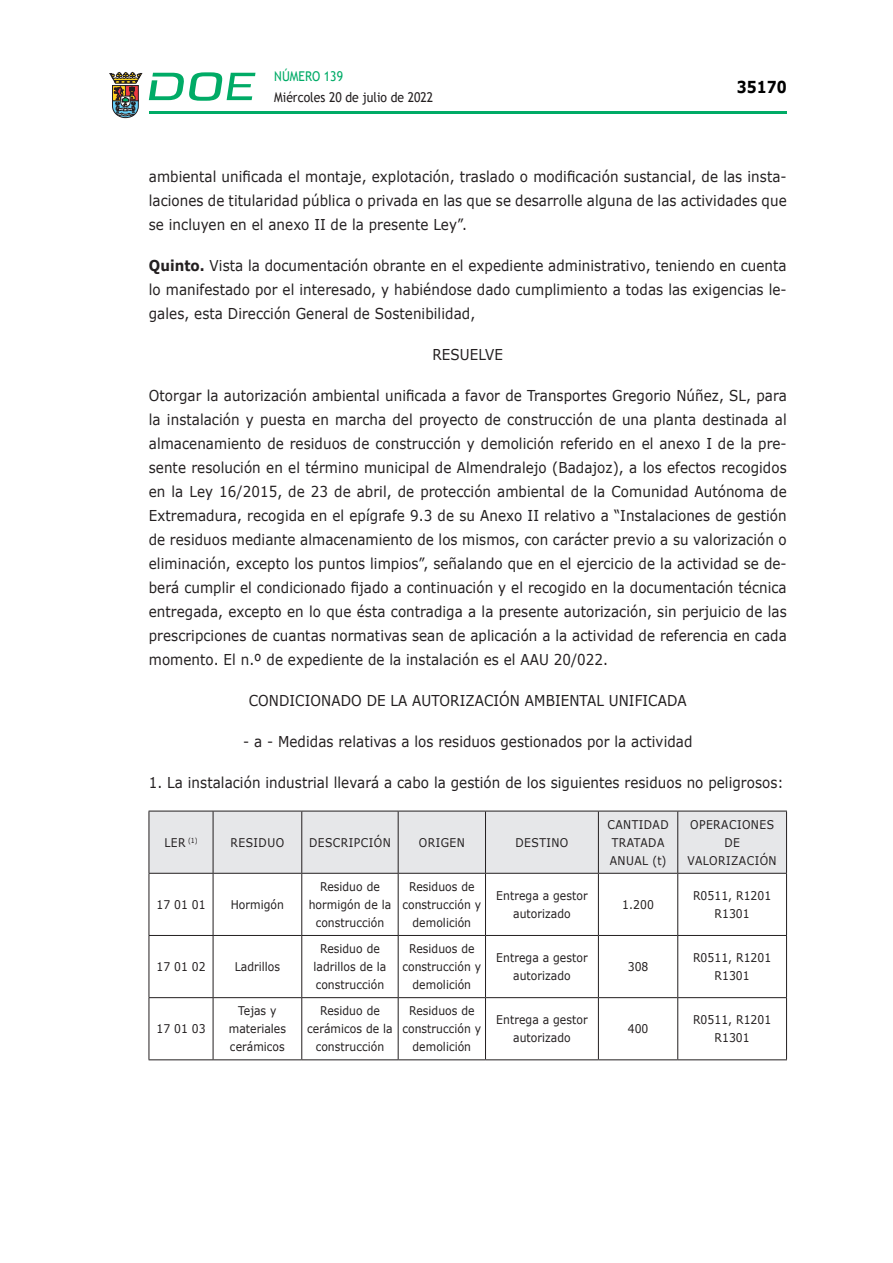
<style>
.page{position:relative;width:893px;height:1263px;background:#fff}
.page>*{position:absolute;margin:0;border:0;box-sizing:border-box;transform-origin:0 0}
.t1{font:700 16.5px "Verdana";color:#000;scale:.85 1}
.CUERPO_DE_TEXTO{font:15px/24px "Verdana";letter-spacing:.005em;color:#231f20;text-align:justify;scale:.9 1}
.t2{font:13.5px "Trebuchet MS";color:#231f20;scale:.9 1}
.t3{font:13.5px "Trebuchet MS";color:#00ab67;scale:.9 1}
.CUERPO_DE_TEXTO-2{font:12px/18px "Verdana";letter-spacing:.005em;color:#231f20;text-align:center;scale:.9 1}
.TABLATITULO{font:12px/18px "Verdana";letter-spacing:.04em;color:#231f20;scale:.9 1}
.s1{font-weight:700}
</style>
<div class="page">
<hr style="left:149px;top:111px;width:638px;height:3px;background:#00ab66">
<svg style="left:109px;top:72px;width:33px;height:46px"></svg>
<svg style="left:149px;top:72px;width:106px;height:29px"></svg>
<div style="left:150px;top:812px;width:636px;height:61px;background:#e6e7e9"></div>
<hr style="left:149px;top:874px;width:1px;height:61px;background:#231f20">
<hr style="left:213px;top:874px;width:1px;height:61px;background:#231f20">
<hr style="left:301px;top:874px;width:1px;height:61px;background:#231f20">
<hr style="left:398px;top:874px;width:1px;height:61px;background:#231f20">
<hr style="left:485px;top:874px;width:1px;height:61px;background:#231f20">
<hr style="left:598px;top:874px;width:1px;height:61px;background:#231f20">
<hr style="left:677px;top:874px;width:1px;height:61px;background:#231f20">
<hr style="left:786px;top:874px;width:1px;height:61px;background:#231f20">
<hr style="left:149px;top:935px;width:64px;height:1px;background:#231f20">
<hr style="left:149px;top:936px;width:1px;height:61px;background:#231f20">
<hr style="left:213px;top:935px;width:89px;height:1px;background:#231f20">
<hr style="left:213px;top:936px;width:1px;height:61px;background:#231f20">
<hr style="left:302px;top:935px;width:96px;height:1px;background:#231f20">
<hr style="left:301px;top:936px;width:1px;height:61px;background:#231f20">
<hr style="left:398px;top:935px;width:87px;height:1px;background:#231f20">
<hr style="left:398px;top:936px;width:1px;height:61px;background:#231f20">
<hr style="left:485px;top:935px;width:113px;height:1px;background:#231f20">
<hr style="left:485px;top:936px;width:1px;height:61px;background:#231f20">
<hr style="left:598px;top:935px;width:80px;height:1px;background:#231f20">
<hr style="left:598px;top:936px;width:1px;height:61px;background:#231f20">
<hr style="left:678px;top:935px;width:109px;height:1px;background:#231f20">
<hr style="left:677px;top:936px;width:1px;height:61px;background:#231f20">
<hr style="left:786px;top:936px;width:1px;height:61px;background:#231f20">
<hr style="left:149px;top:997px;width:64px;height:1px;background:#231f20">
<hr style="left:149px;top:998px;width:1px;height:61px;background:#231f20">
<hr style="left:213px;top:997px;width:89px;height:1px;background:#231f20">
<hr style="left:213px;top:998px;width:1px;height:61px;background:#231f20">
<hr style="left:302px;top:997px;width:96px;height:1px;background:#231f20">
<hr style="left:301px;top:998px;width:1px;height:61px;background:#231f20">
<hr style="left:398px;top:997px;width:87px;height:1px;background:#231f20">
<hr style="left:398px;top:998px;width:1px;height:61px;background:#231f20">
<hr style="left:485px;top:997px;width:113px;height:1px;background:#231f20">
<hr style="left:485px;top:998px;width:1px;height:61px;background:#231f20">
<hr style="left:598px;top:997px;width:80px;height:1px;background:#231f20">
<hr style="left:598px;top:998px;width:1px;height:61px;background:#231f20">
<hr style="left:678px;top:997px;width:109px;height:1px;background:#231f20">
<hr style="left:677px;top:998px;width:1px;height:61px;background:#231f20">
<hr style="left:786px;top:998px;width:1px;height:61px;background:#231f20">
<hr style="left:149px;top:1059px;width:64px;height:1px;background:#231f20">
<hr style="left:213px;top:1059px;width:89px;height:1px;background:#231f20">
<hr style="left:302px;top:1059px;width:96px;height:1px;background:#231f20">
<hr style="left:398px;top:1059px;width:87px;height:1px;background:#231f20">
<hr style="left:485px;top:1059px;width:113px;height:1px;background:#231f20">
<hr style="left:598px;top:1059px;width:80px;height:1px;background:#231f20">
<hr style="left:678px;top:1059px;width:109px;height:1px;background:#231f20">
<hr style="left:149px;top:811px;width:64px;height:1px;background:#231f20">
<hr style="left:149px;top:811px;width:1px;height:62px;background:#231f20">
<hr style="left:213px;top:811px;width:89px;height:1px;background:#231f20">
<hr style="left:213px;top:811px;width:1px;height:62px;background:#231f20">
<hr style="left:302px;top:811px;width:96px;height:1px;background:#231f20">
<hr style="left:301px;top:811px;width:1px;height:62px;background:#231f20">
<hr style="left:398px;top:811px;width:87px;height:1px;background:#231f20">
<hr style="left:398px;top:811px;width:1px;height:62px;background:#231f20">
<hr style="left:485px;top:811px;width:113px;height:1px;background:#231f20">
<hr style="left:485px;top:811px;width:1px;height:62px;background:#231f20">
<hr style="left:598px;top:811px;width:80px;height:1px;background:#231f20">
<hr style="left:598px;top:811px;width:1px;height:62px;background:#231f20">
<hr style="left:678px;top:811px;width:109px;height:1px;background:#231f20">
<hr style="left:677px;top:811px;width:1px;height:62px;background:#231f20">
<hr style="left:786px;top:811px;width:1px;height:62px;background:#231f20">
<hr style="left:149px;top:873px;width:64px;height:1px;background:#231f20">
<hr style="left:213px;top:873px;width:89px;height:1px;background:#231f20">
<hr style="left:302px;top:873px;width:96px;height:1px;background:#231f20">
<hr style="left:398px;top:873px;width:87px;height:1px;background:#231f20">
<hr style="left:485px;top:873px;width:113px;height:1px;background:#231f20">
<hr style="left:598px;top:873px;width:80px;height:1px;background:#231f20">
<hr style="left:678px;top:873px;width:109px;height:1px;background:#231f20">
<p class="t3" style="left:274px;top:67px;width:78px">NÚMERO 139</p>
<p class="t2" style="left:274px;top:88px;width:178px">Miércoles 20 de julio de 2022</p>
<p class="t1" style="left:737px;top:75px;width:60px">35170</p>
<p class="CUERPO_DE_TEXTO" style="left:149px;top:164px;width:710px">ambiental unificada el montaje, explotación, traslado o modificación sustancial, de las insta&shy;laciones de titularidad pública o privada en las que se desarrolle alguna de las actividades que se incluyen en el anexo II de la presente Ley”.</p>
<p class="CUERPO_DE_TEXTO" style="left:149px;top:253px;width:710px"><span class="s1">Quinto.</span> Vista la documentación obrante en el expediente administrativo, teniendo en cuenta lo manifestado por el interesado, y habiéndose dado cumplimiento a todas las exigencias le&shy;gales, esta Dirección General de Sostenibilidad,</p>
<p class="CUERPO_DE_TEXTO" style="left:432px;top:342px;width:80px">RESUELVE</p>
<p class="CUERPO_DE_TEXTO" style="left:149px;top:383px;width:710px">Otorgar la autorización ambiental unificada a favor de Transportes Gregorio Núñez, SL, para la instalación y puesta en marcha del proyecto de construcción de una planta destinada al almacenamiento de residuos de construcción y demolición referido en el anexo I de la pre&shy;sente resolución en el término municipal de Almendralejo (Badajoz), a los efectos recogidos en la Ley 16/2015, de 23 de abril, de protección ambiental de la Comunidad Autónoma de Extremadura, recogida en el epígrafe 9.3 de su Anexo II relativo a “Instalaciones de gestión de residuos mediante almacenamiento de los mismos, con carácter previo a su valorización o eliminación, excepto los puntos limpios”, señalando que en el ejercicio de la actividad se de&shy;berá cumplir el condicionado fijado a continuación y el recogido en la documentación técnica entregada, excepto en lo que ésta contradiga a la presente autorización, sin perjuicio de las prescripciones de cuantas normativas sean de aplicación a la actividad de referencia en cada momento. El n.º de expediente de la instalación es el AAU 20/022.</p>
<p class="CUERPO_DE_TEXTO" style="left:249px;top:688px;width:488px">CONDICIONADO DE LA AUTORIZACIÓN AMBIENTAL UNIFICADA</p>
<p class="CUERPO_DE_TEXTO" style="left:243px;top:729px;width:501px">- a - Medidas relativas a los residuos gestionados por la actividad</p>
<p class="CUERPO_DE_TEXTO" style="left:149px;top:770px;width:707px">1. La instalación industrial llevará a cabo la gestión de los siguientes residuos no peligrosos:</p>
<p class="TABLATITULO" style="left:164px;top:833px;width:39px">LER <sup>(1)</sup></p>
<p class="TABLATITULO" style="left:231px;top:833px;width:61px">RESIDUO</p>
<p class="TABLATITULO" style="left:309px;top:833px;width:92px">DESCRIPCIÓN</p>
<p class="TABLATITULO" style="left:419px;top:833px;width:53px">ORIGEN</p>
<p class="TABLATITULO" style="left:515px;top:833px;width:60px">DESTINO</p>
<p class="TABLATITULO" style="left:607px;top:815px;width:70px">CANTIDAD<br>TRATADA<br>ANUAL (t)</p>
<p class="TABLATITULO" style="left:688px;top:815px;width:101px;text-align:center">OPERACIONES<br>DE<br>VALORIZACIÓN</p>
<p class="CUERPO_DE_TEXTO-2" style="left:156px;top:895px;width:56px">17 01 01</p>
<p class="CUERPO_DE_TEXTO-2" style="left:231px;top:895px;width:61px">Hormigón</p>
<p class="CUERPO_DE_TEXTO-2" style="left:156px;top:958px;width:56px">17 01 02</p>
<p class="CUERPO_DE_TEXTO-2" style="left:235px;top:958px;width:52px">Ladrillos</p>
<p class="CUERPO_DE_TEXTO-2" style="left:309px;top:877px;width:93px">Residuo de hormigón de la construcción</p>
<p class="CUERPO_DE_TEXTO-2" style="left:402px;top:877px;width:89px">Residuos de construcción y demolición</p>
<p class="CUERPO_DE_TEXTO-2" style="left:496px;top:886px;width:103px">Entrega a gestor autorizado</p>
<p class="CUERPO_DE_TEXTO-2" style="left:622px;top:895px;width:37px">1.200</p>
<p class="CUERPO_DE_TEXTO-2" style="left:693px;top:886px;width:88px">R0511, R1201<br>R1301</p>
<p class="CUERPO_DE_TEXTO-2" style="left:314px;top:940px;width:82px">Residuo de ladrillos de la construcción</p>
<p class="CUERPO_DE_TEXTO-2" style="left:402px;top:940px;width:89px">Residuos de construcción y demolición</p>
<p class="CUERPO_DE_TEXTO-2" style="left:496px;top:949px;width:103px">Entrega a gestor autorizado</p>
<p class="CUERPO_DE_TEXTO-2" style="left:628px;top:958px;width:25px">308</p>
<p class="CUERPO_DE_TEXTO-2" style="left:693px;top:949px;width:88px">R0511, R1201<br>R1301</p>
<p class="CUERPO_DE_TEXTO-2" style="left:156px;top:1020px;width:56px">17 01 03</p>
<p class="CUERPO_DE_TEXTO-2" style="left:229px;top:1002px;width:65px">Tejas y materiales cerámicos</p>
<p class="CUERPO_DE_TEXTO-2" style="left:307px;top:1002px;width:96px">Residuo de cerámicos de la construcción</p>
<p class="CUERPO_DE_TEXTO-2" style="left:402px;top:1002px;width:89px">Residuos de construcción y demolición</p>
<p class="CUERPO_DE_TEXTO-2" style="left:496px;top:1011px;width:103px">Entrega a gestor autorizado</p>
<p class="CUERPO_DE_TEXTO-2" style="left:628px;top:1020px;width:25px">400</p>
<p class="CUERPO_DE_TEXTO-2" style="left:693px;top:1011px;width:88px">R0511, R1201<br>R1301</p>
</div>
